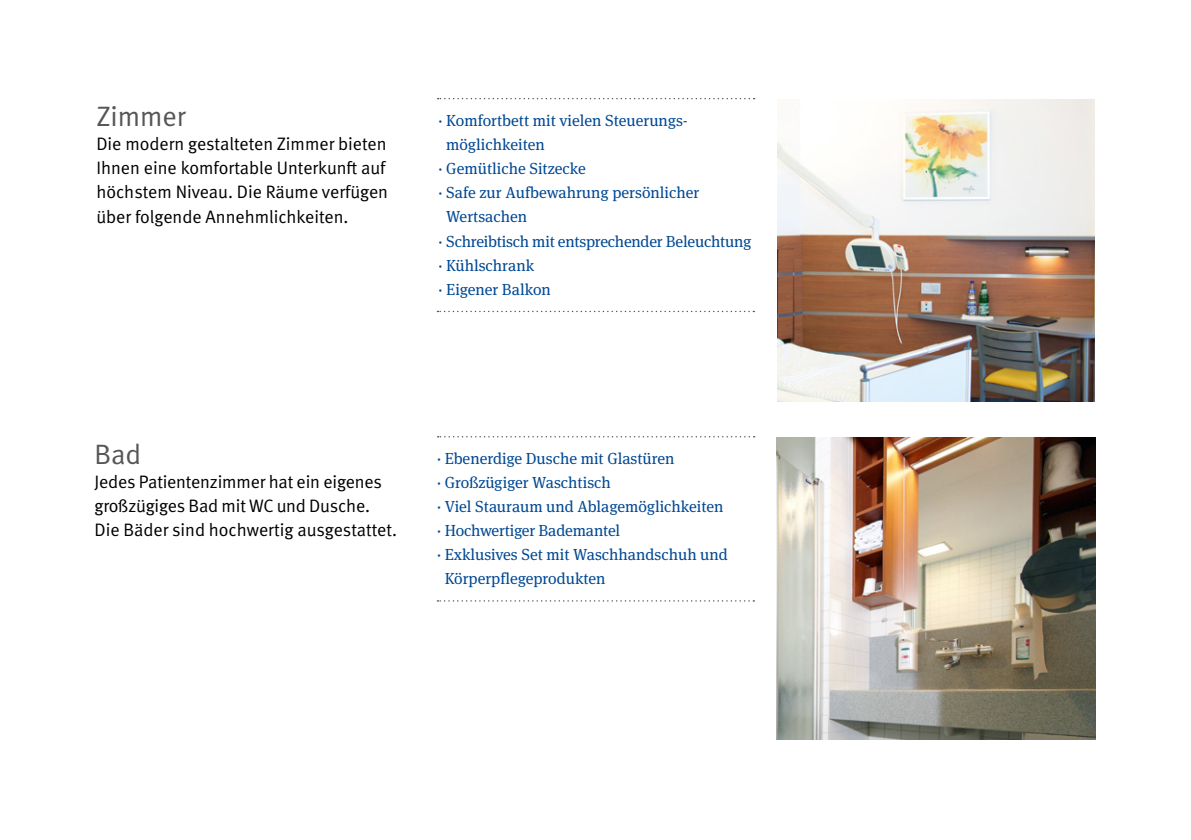
<style>
.page{position:relative;width:1191px;height:840px;background:#fff}
.page>*{position:absolute;margin:0;border:0;box-sizing:border-box;transform-origin:0 0}
.t1{font:28px "DGUV Meta";color:#565655}
.t2{font:18px/24.2px "DGUV Meta";letter-spacing:-.005em;color:#000}
.t3{font:16px "DGUV Meta Serif";color:#004893}
</style>
<div class="page">
<img style="left:777px;top:437px;width:318px;height:302px">
<img style="left:777px;top:100px;width:317px;height:301px">
<svg style="left:437px;top:98px;width:317px;height:1px"></svg>
<svg style="left:437px;top:310px;width:317px;height:2px"></svg>
<svg style="left:437px;top:436px;width:317px;height:1px"></svg>
<svg style="left:437px;top:600px;width:317px;height:1px"></svg>
<h1 class="t1" style="left:96px;top:100px;width:91px">Zimmer</h1>
<p class="t2" style="left:96px;top:132px;width:293px">Die modern gestalteten Zimmer bieten Ihnen eine komfortable Unterkunft auf höchstem Niveau. Die Räume verfügen über folgende Annehmlichkeiten.</p>
<p class="t3" style="left:438px;top:111px;width:251px">· Komfortbett mit vielen Steuerungs-</p>
<p class="t3" style="left:446px;top:135px;width:100px">möglichkeiten</p>
<p class="t3" style="left:438px;top:159px;width:149px">· Gemütliche Sitzecke</p>
<p class="t3" style="left:438px;top:183px;width:262px">· Safe zur Aufbewahrung persönlicher</p>
<p class="t3" style="left:446px;top:207px;width:82px">Wertsachen</p>
<p class="t3" style="left:438px;top:232px;width:315px">· Schreibtisch mit entsprechender Beleuchtung</p>
<p class="t3" style="left:438px;top:256px;width:97px">· Kühlschrank</p>
<p class="t3" style="left:438px;top:280px;width:114px">· Eigener Balkon</p>
<h1 class="t1" style="left:94px;top:437px;width:48px">Bad</h1>
<p class="t2" style="left:94px;top:469px;width:304px">Jedes Patientenzimmer hat ein eigenes großzügiges Bad mit WC und Dusche.<br>Die Bäder sind hochwertig ausgestattet.</p>
<p class="t3" style="left:437px;top:448px;width:239px">· Ebenerdige Dusche mit Glastüren</p>
<p class="t3" style="left:437px;top:473px;width:176px">· Großzügiger Waschtisch</p>
<p class="t3" style="left:437px;top:497px;width:288px">· Viel Stauraum und Ablagemöglichkeiten</p>
<p class="t3" style="left:437px;top:521px;width:185px">· Hochwertiger Bademantel</p>
<p class="t3" style="left:437px;top:545px;width:293px">· Exklusives Set mit Waschhandschuh und</p>
<p class="t3" style="left:445px;top:569px;width:162px">Körperpflegeprodukten</p>
</div>
